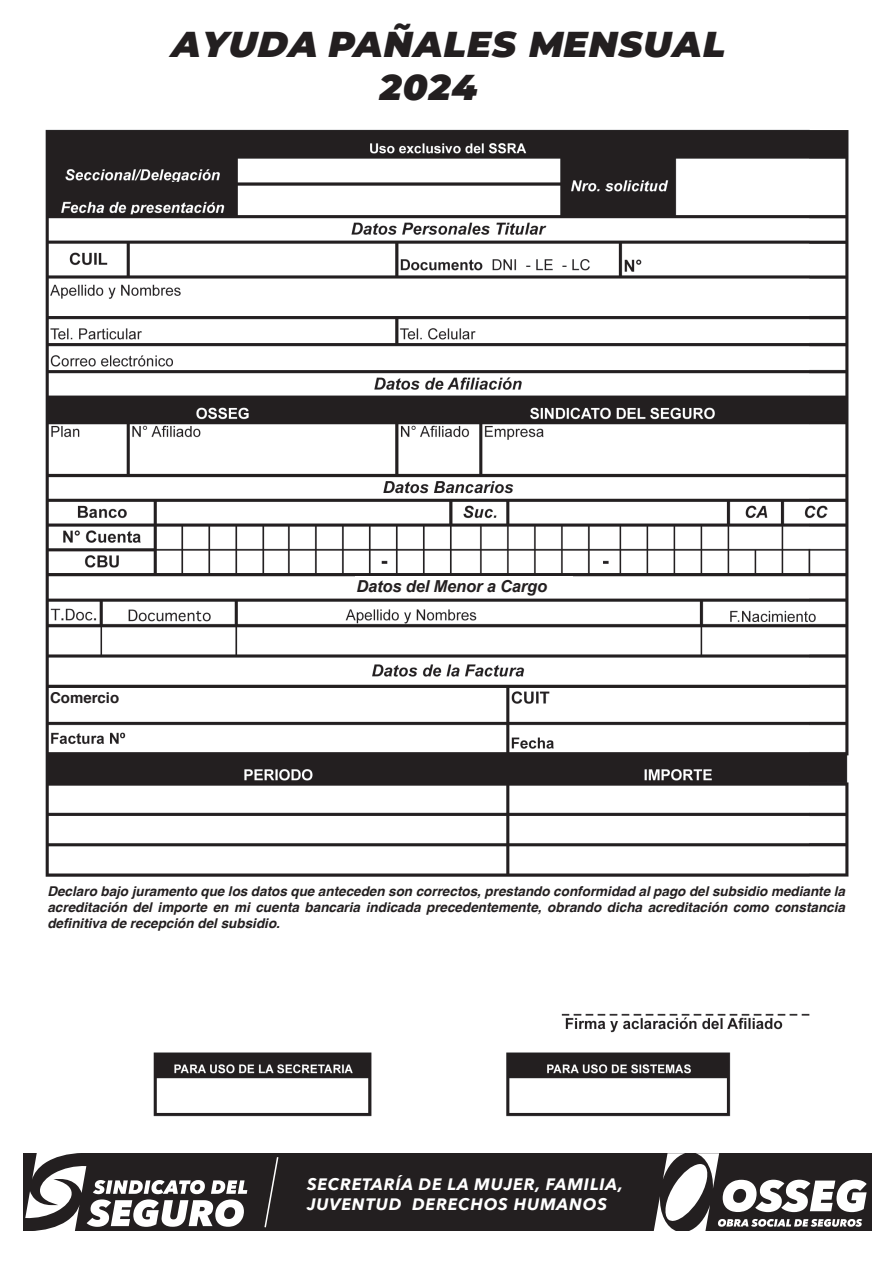
<style>
.page{position:relative;width:893px;height:1263px;background:#fff}
.page>*{position:absolute;margin:0;border:0;box-sizing:border-box;transform-origin:0 0}
.t1{font:italic 900 36px/43.2px "Montserrat";letter-spacing:.03em;color:#231f20}
.t2{font:italic 700 16.5px/19.8px "Avenir Next";letter-spacing:.05em;color:#fff}
.t3{font:italic 700 16.5px "Arial";letter-spacing:-.01em;color:#231f20}
.t4{font:700 15px "Helvetica";color:#231f20}
.t5{font:italic 700 13.5px/16.2px "Helvetica";color:#231f20;text-align:justify}
.s1{font-style:inherit}
</style>
<div class="page">
<img style="left:45px;top:129px;width:804px;height:988px">
<div style="left:44px;top:883px;width:806px;height:50px;background:#fff"></div>
<div style="left:50px;top:691px;width:78px;height:16px;background:#fff"></div>
<div style="left:24px;top:1153px;width:848px;height:78px;background:#231f20"></div>
<svg style="left:25px;top:1153px;width:222px;height:78px"></svg>
<svg style="left:264px;top:1157px;width:15px;height:71px"></svg>
<svg style="left:654px;top:1153px;width:213px;height:78px"></svg>
<div style="left:356px;top:576px;width:217px;height:22px;background:#fff"></div>
<h1 class="t1" style="left:380px;top:22px;width:347px;text-indent:-210px"><span class="s1">AYUDA</span>PAÑALES MENSUAL<br>2024</h1>
<p class="t4" style="left:50px;top:686px;width:71px">Comercio</p>
<p class="t3" style="left:356px;top:576px;width:192px">Datos del Menor a Cargo</p>
<p class="t5" style="left:47px;top:883px;width:799px">Declaro bajo juramento que los datos que anteceden son correctos, prestando conformidad al pago del subsidio mediante la acreditación del importe en mi cuenta bancaria indicada precedentemente, obrando dicha acreditación como constancia definitiva de recepción del subsidio.</p>
<p class="t2" style="left:307px;top:1174px;width:317px">SECRETARÍA DE LA MUJER, FAMILIA,<br>JUVENTUD DERECHOS HUMANOS</p>
</div>
